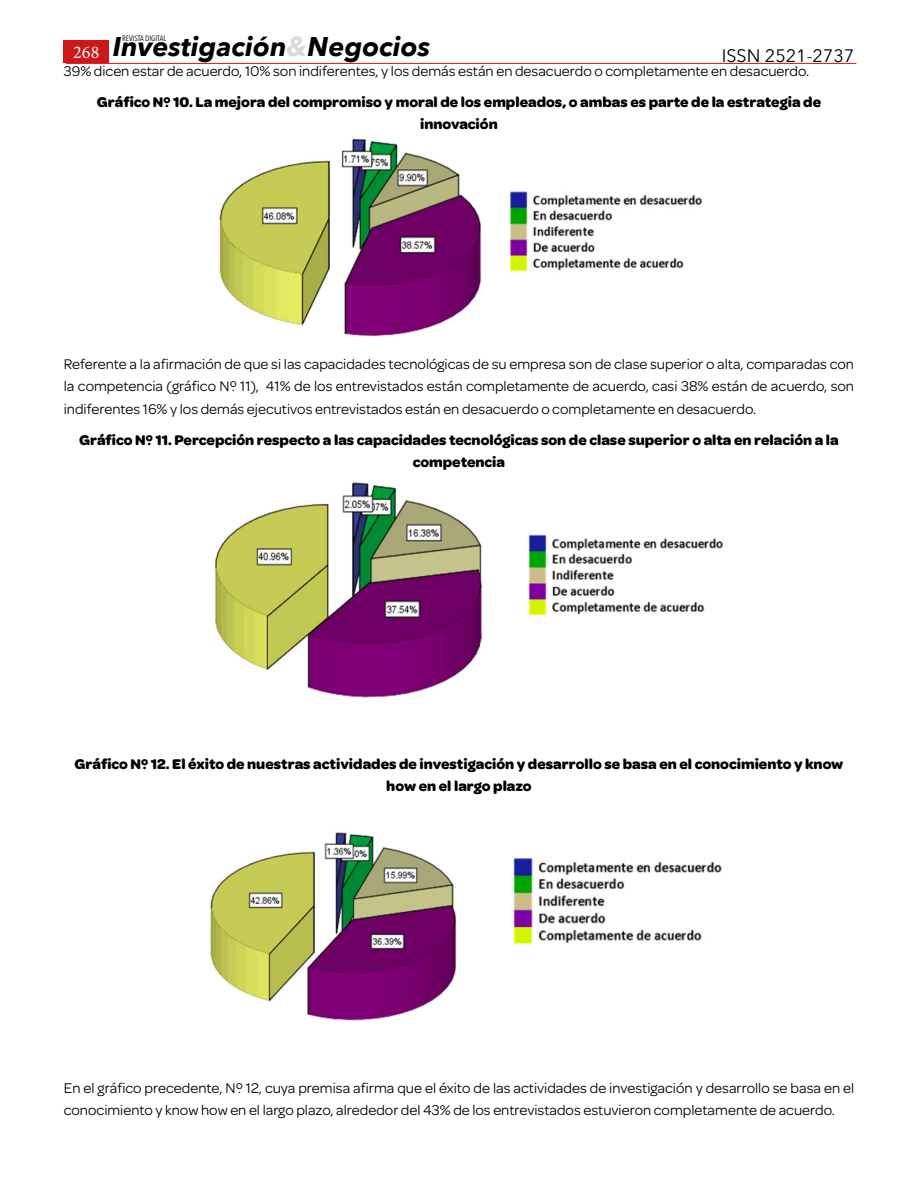
<style>
.page{position:relative;width:918px;height:1188px;background:#fff}
.page>*{position:absolute;margin:0;border:0;box-sizing:border-box;transform-origin:0 0}
.t1{font:italic 700 27px "Avenir Next";color:#000}
.t2{font:18px "Avenir Next";color:#000}
.t3{font:18px "Minion Pro";color:#fff}
.t4{font:15px/22.5px "Omnes";color:#000;text-align:justify}
.t5{font:700 15px/22.5px "Omnes";color:#000;text-align:center}
.t6{font:7.8px "Avenir Next Condensed";color:#000}
.s1{color:#dadada}
</style>
<div class="page">
<hr style="left:66px;top:63px;width:790px;height:1px;background:#cd171a">
<div style="left:64px;top:41px;width:45px;height:22px;background:#cd171a"></div>
<img style="left:219px;top:138px;width:483px;height:199px">
<img style="left:214px;top:482px;width:509px;height:216px">
<img style="left:210px;top:832px;width:512px;height:189px">
<p class="t6" style="left:122px;top:31px;width:46px">REVISTA DIGITAL</p>
<h1 class="t1" style="left:113px;top:23px;width:319px">Investigación<span class="s1">&amp;</span>Negocios</h1>
<p class="t3" style="left:73px;top:41px;width:28px">268</p>
<p class="t2" style="left:722px;top:40px;width:134px">ISSN 2521-2737</p>
<p class="t4" style="left:64px;top:59px;width:747px">39% dicen estar de acuerdo, 10% son indiferentes, y los demás están en desacuerdo o completamente en desacuerdo.</p>
<p class="t5" style="left:97px;top:90px;width:726px">Gráfico Nº 10. La mejora del compromiso y moral de los empleados, o ambas es parte de la estrategia de innovación</p>
<p class="t4" style="left:64px;top:352px;width:792px">Referente a la afirmación de que si las capacidades tecnológicas de su empresa son de clase superior o alta, comparadas con la competencia (gráfico Nº 11), 41% de los entrevistados están completamente de acuerdo, casi 38% están de acuerdo, son indiferentes 16% y los demás ejecutivos entrevistados están en desacuerdo o completamente en desacuerdo.</p>
<p class="t5" style="left:79px;top:428px;width:761px">Gráfico Nº 11. Percepción respecto a las capacidades tecnológicas son de clase superior o alta en relación a la competencia</p>
<p class="t5" style="left:75px;top:752px;width:770px">Gráfico Nº 12. El éxito de nuestras actividades de investigación y desarrollo se basa en el conocimiento y know how en el largo plazo</p>
<p class="t4" style="left:64px;top:1076px;width:792px">En el gráfico precedente, Nº 12, cuya premisa afirma que el éxito de las actividades de investigación y desarrollo se basa en el conocimiento y know how en el largo plazo, alrededor del 43% de los entrevistados estuvieron completamente de acuerdo.</p>
</div>
